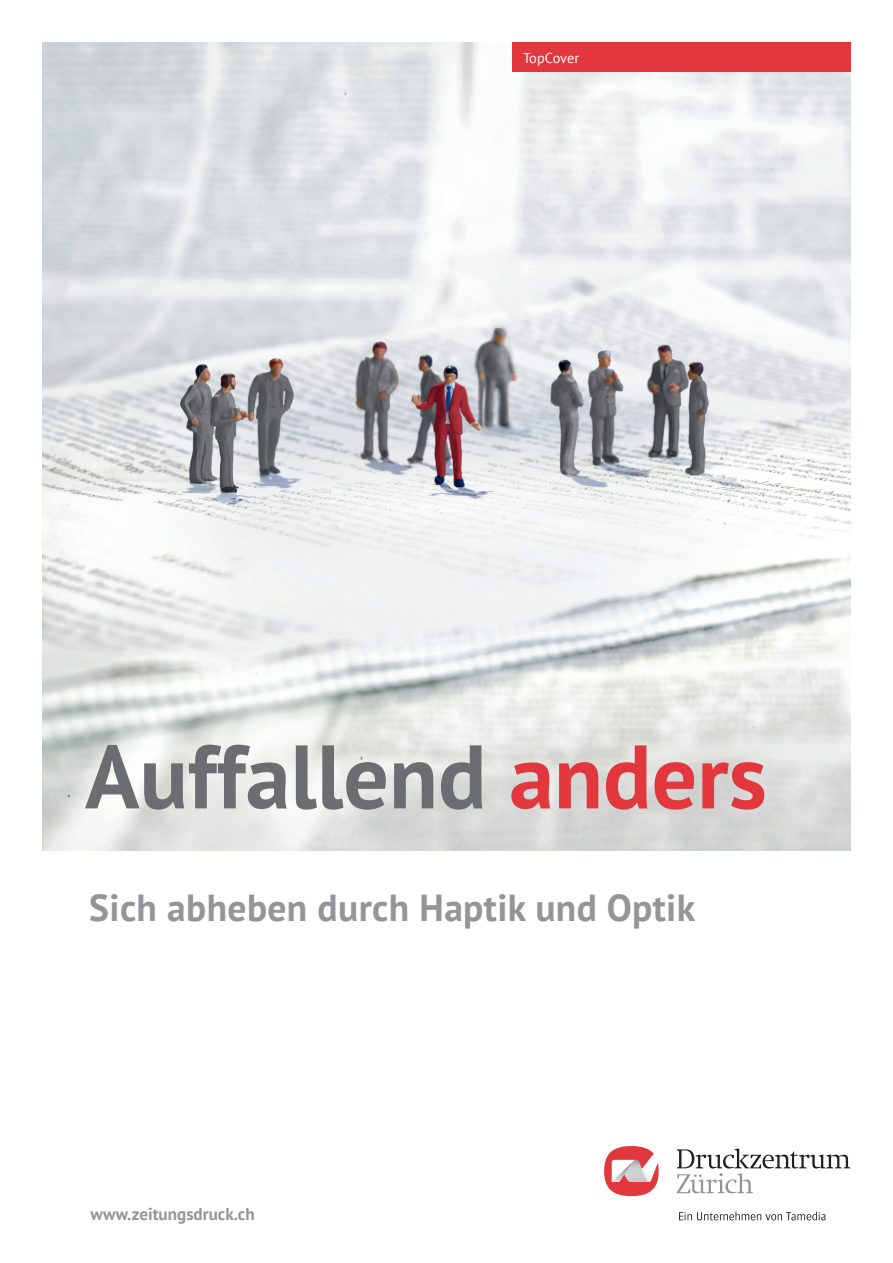
<style>
.page{position:relative;width:893px;height:1263px;background:#fff}
.page>*{position:absolute;margin:0;border:0;box-sizing:border-box;transform-origin:0 0}
.t1{font:700 90px "PT Sans";color:#6c6d70}
.t2{font:700 37.5px "PT Sans";letter-spacing:.01em;color:#939598}
.t3{font:700 17.1px "PT Sans";color:#939598}
.t4{font:14.25px "PT Sans";color:#fff}
.s1{color:#e1373d}
</style>
<div class="page">
<img style="left:43px;top:43px;width:807px;height:807px">
<div style="left:512px;top:43px;width:338px;height:29px;background:#e1373d"></div>
<svg style="left:677px;top:1148px;width:173px;height:45px"></svg>
<svg style="left:679px;top:1212px;width:146px;height:8px"></svg>
<svg style="left:604px;top:1146px;width:55px;height:50px"></svg>
<p class="t4" style="left:523px;top:49px;width:58px">TopCover</p>
<p class="t1" style="left:85px;top:717px;width:683px">Auffallend <span class="s1">anders</span></p>
<p class="t2" style="left:89px;top:883px;width:607px">Sich abheben durch Haptik und Optik</p>
<p class="t3" style="left:90px;top:1203px;width:166px">www.zeitungsdruck.ch</p>
</div>
